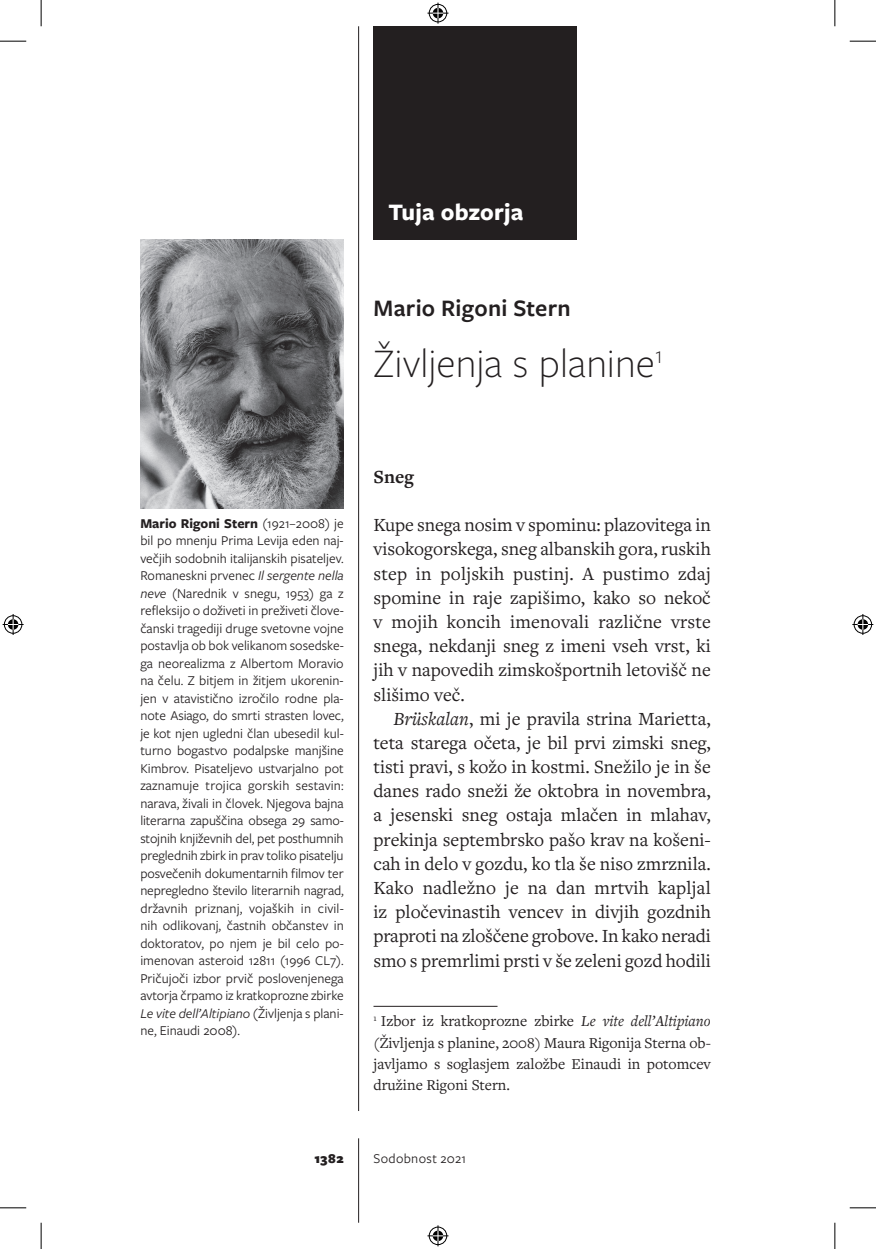
<style>
.page{position:relative;width:876px;height:1249px;background:#fff}
.page>*{position:absolute;margin:0;border:0;box-sizing:border-box;transform-origin:0 0}
.t1{font:300 42px "Freight Sans Pro";color:#231f20}
.t2{font:600 24.5px "Freight Sans Pro";letter-spacing:.01em;color:#231f20}
.t3{font:700 24.5px "Freight Sans Pro";letter-spacing:.01em;color:#fff}
.t4{font:19.25px/24.2px "Freight Text Pro";letter-spacing:-.005em;color:#231f20;text-align:justify}
.t5{font:700 19.25px "Freight Text Pro";color:#231f20}
.t6{font:15.75px/21px "Freight Text Pro";color:#231f20;text-align:justify}
.t7{font:14px/17.5px "Freight Sans Pro";letter-spacing:-.005em;color:#231f20;text-align:justify}
.t8{font:14px "Freight Sans Pro";letter-spacing:.025em;color:#231f20}
.t9{font:900 14px "Freight Sans Pro";color:#231f20}
.s1{font-weight:700}
.s2{font-style:italic}
</style>
<div class="page">
<img style="left:140px;top:240px;width:204px;height:268px">
<hr style="left:373px;top:1005px;width:125px;height:1px;background:#231f20">
<hr style="left:358px;top:1137px;width:1px;height:85px;background:#231f20">
<hr style="left:358px;top:26px;width:1px;height:1084px;background:#231f20">
<div style="left:373px;top:26px;width:204px;height:214px;background:#231f20"></div>
<svg style="left:0;top:41px;width:26px;height:1px"></svg>
<svg style="left:850px;top:41px;width:26px;height:1px"></svg>
<svg style="left:0;top:1207px;width:26px;height:1px"></svg>
<svg style="left:850px;top:1207px;width:26px;height:1px"></svg>
<svg style="left:41px;top:0;width:1px;height:26px"></svg>
<svg style="left:41px;top:1222px;width:1px;height:26px"></svg>
<svg style="left:835px;top:0;width:1px;height:26px"></svg>
<svg style="left:835px;top:1222px;width:1px;height:26px"></svg>
<svg style="left:427px;top:3px;width:21px;height:21px"></svg>
<svg style="left:427px;top:1225px;width:21px;height:20px"></svg>
<svg style="left:3px;top:614px;width:21px;height:21px"></svg>
<svg style="left:852px;top:614px;width:21px;height:21px"></svg>
<h2 class="t3" style="left:388px;top:195px;width:137px">Tuja obzorja</h2>
<h2 class="t2" style="left:373px;top:292px;width:199px">Mario Rigoni Stern</h2>
<h1 class="t1" style="left:373px;top:335px;width:291px">Življenja s planine<sup>1</sup></h1>
<p class="t7" style="left:140px;top:513px;width:205px"><span class="s1">Mario Rigoni Stern</span> (1921–2008) je bil po mnenju Prima Levija eden naj&shy;večjih sodobnih italijanskih pisateljev.<br>Romaneskni prvenec <span class="s2">Il sergente nella neve</span> (Narednik v snegu, 1953) ga z refleksijo o doživeti in preživeti člove&shy;čanski tragediji druge svetovne vojne postavlja ob bok velikanom sosedske&shy;ga neorealizma z Albertom Moravio na čelu. Z bitjem in žitjem ukorenin&shy;jen v atavistično izročilo rodne pla&shy;note Asiago, do smrti strasten lovec, je kot njen ugledni član ubesedil kul&shy;turno bogastvo podalpske manjšine Kimbrov. Pisateljevo ustvarjalno pot zaznamuje trojica gorskih sestavin: narava, živali in človek. Njegova bajna literarna zapuščina obsega 29 samo&shy;stojnih književnih del, pet posthumnih preglednih zbirk in prav toliko pisatelju posvečenih dokumentarnih filmov ter nepregledno število literarnih nagrad, državnih priznanj, vojaških in civil&shy;nih odlikovanj, častnih občanstev in doktoratov, po njem je bil celo po&shy;imenovan asteroid 12811 (1996 CL7).<br>Pričujoči izbor prvič poslovenjenega avtorja črpamo iz kratkoprozne zbirke <span class="s2">Le vite dell’Altipiano</span> (Življenja s plani&shy;ne, Einaudi 2008).</p>
<h3 class="t5" style="left:373px;top:464px;width:42px">Sneg</h3>
<p class="t4" style="left:373px;top:512px;width:339px">Kupe snega nosim v spominu: plazovitega in visokogorskega, sneg albanskih gora, ruskih step in poljskih pustinj. A pustimo zdaj spomine in raje zapišimo, kako so nekoč v mojih koncih imenovali različne vrste snega, nekdanji sneg z imeni vseh vrst, ki jih v napovedih zimskošportnih letovišč ne slišimo več.</p>
<p class="t4" style="left:373px;top:705px;width:339px;text-indent:20px"><span class="s2">Brüskalan</span>, mi je pravila strina Marietta, teta starega očeta, je bil prvi zimski sneg, tisti pravi, s kožo in kostmi. Snežilo je in še danes rado sneži že oktobra in novembra, a jesenski sneg ostaja mlačen in mlahav, prekinja septembrsko pašo krav na košeni&shy;cah in delo v gozdu, ko tla še niso zmrznila.<br>Kako nadležno je na dan mrtvih kapljal iz pločevinastih vencev in divjih gozdnih praproti na zloščene grobove. In kako neradi smo s premrlimi prsti v še zeleni gozd hodili</p>
<p class="t6" style="left:373px;top:1010px;width:339px"><sup>1</sup> Izbor iz kratkoprozne zbirke <span class="s2">Le vite dell’Altipiano </span>(Življenja s planine, 2008) Maura Rigonija Sterna ob&shy;javljamo s soglasjem založbe Einaudi in potomcev družine Rigoni Stern.</p>
<p class="t9" style="left:314px;top:1147px;width:31px">1382</p>
<p class="t8" style="left:373px;top:1148px;width:94px">Sodobnost 2021</p>
</div>
